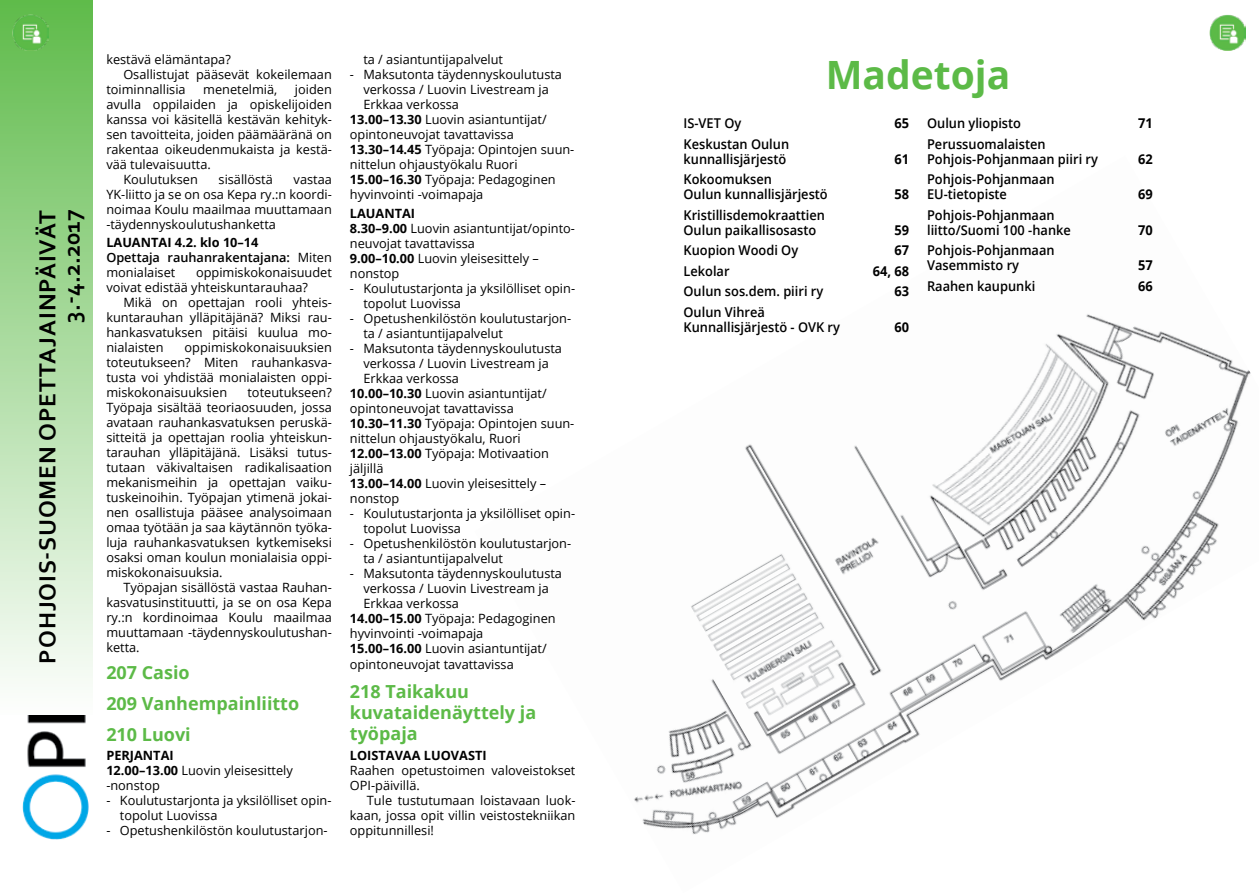
<style>
.page{position:relative;width:1259px;height:893px;background:#fff}
.page>*{position:absolute;margin:0;border:0;box-sizing:border-box;transform-origin:0 0}
.t1{font:700 39px "Open Sans";color:#5cba47}
.t2{font:700 24.3px/24.3px "Corbel";letter-spacing:.04em;color:#000;text-align:right}
.t3{font:700 18px/31.2px "Open Sans";color:#5cba47}
.t4{font:600 13.5px/20.5px "Open Sans";color:#000;scale:.95 1}
.t5{font:700 13.5px/20.5px "Open Sans";color:#000;text-align:right;scale:.95 1}
.t6{font:12.75px/15px "Open Sans";color:#000}
.t7{font:600 12.75px/15px "Open Sans";color:#000}
.t8{font:700 12.75px "Open Sans";color:#000}
.s1{font-weight:700}
.s2{font-weight:400}
</style>
<div class="page">
<img style="left:634px;top:314px;width:617px;height:521px">
<div style="left:0;top:0;width:92px;height:714px;background:linear-gradient(to bottom,#5fbb4a,#fdfefc)"></div>
<img style="left:22px;top:715px;width:66px;height:124px">
<img style="left:13px;top:15px;width:36px;height:36px">
<img style="left:1209px;top:15px;width:36px;height:36px">
<h2 class="t2" style="left:35px;top:664px;width:456px;rotate:-90deg">POHJOIS-SUOMEN Opettajainpäivät<br>3.-4.2.2017</h2>
<p class="t6" style="left:106px;top:51px;width:126px">kestävä elämäntapa?</p>
<p class="t6" style="left:123px;top:66px;width:210px">Osallistujat pääsevät kokeilemaan</p>
<p class="t6" style="left:106px;top:81px;width:81px">toiminnallisia</p>
<p class="t6" style="left:203px;top:81px;width:76px">menetelmiä,</p>
<p class="t6" style="left:295px;top:81px;width:38px">joiden</p>
<p class="t6" style="left:106px;top:96px;width:227px">avulla oppilaiden ja opiskelijoiden</p>
<p class="t6" style="left:106px;top:111px;width:227px">kanssa voi käsitellä kestävän kehityk-</p>
<p class="t6" style="left:106px;top:126px;width:227px">sen tavoitteita, joiden päämääränä on</p>
<p class="t6" style="left:106px;top:141px;width:227px">rakentaa oikeudenmukaista ja kestä-</p>
<p class="t6" style="left:106px;top:156px;width:106px">vää tulevaisuutta.</p>
<p class="t6" style="left:123px;top:171px;width:76px">Koulutuksen</p>
<p class="t6" style="left:219px;top:171px;width:56px">sisällöstä</p>
<p class="t6" style="left:106px;top:171px;width:227px;text-align:justify;text-indent:187px">vastaa YK-liitto ja se on osa Kepa ry.:n koordi&shy;noimaa Koulu maailmaa muuttamaan -täydennyskoulutushanketta</p>
<p class="t7" style="left:106px;top:234px;width:227px"><span class="s1">LAUANTAI 4.2. klo 10–14<br></span>Opettaja rauhanrakentajana: <span class="s2">Miten monialaiset</span></p>
<p class="t6" style="left:106px;top:264px;width:227px;text-indent:90px">oppimiskokonaisuudet voivat edistää yhteiskuntarauhaa?</p>
<p class="t6" style="left:106px;top:294px;width:227px;text-align:justify;text-indent:17px">Mikä on opettajan rooli yhteis&shy;kuntarauhan ylläpitäjänä? Miksi rau&shy;hankasvatuksen pitäisi kuulua mo&shy;nialaisten</p>
<p class="t6" style="left:106px;top:339px;width:227px;text-align:justify;text-indent:78px">oppimiskokonaisuuksien toteutukseen? Miten rauhankasva&shy;tusta voi yhdistää monialaisten oppi&shy;miskokonaisuuksien</p>
<p class="t6" style="left:106px;top:384px;width:227px;text-align:justify;text-indent:141px">toteutukseen?<br>Työpaja sisältää teoriaosuuden, jossa avataan rauhankasvatuksen peruskä&shy;sitteitä ja opettajan roolia yhteiskun&shy;tarauhan ylläpitäjänä. Lisäksi tutus&shy;tutaan väkivaltaisen radikalisaation mekanismeihin ja opettajan vaiku&shy;tuskeinoihin. Työpajan ytimenä jokai&shy;nen osallistuja pääsee analysoimaan omaa työtään ja saa käytännön työka&shy;luja rauhankasvatuksen kytkemiseksi osaksi oman koulun monialaisia oppi&shy;miskokonaisuuksia.</p>
<p class="t6" style="left:106px;top:579px;width:227px;text-align:justify;text-indent:17px">Työpajan sisällöstä vastaa Rauhan&shy;kasvatusinstituutti, ja se on osa Kepa ry.:n kordinoimaa Koulu maailmaa muuttamaan -täydennyskoulutushan&shy;ketta.</p>
<h3 class="t3" style="left:106px;top:656px;width:194px">207 Casio<br>209 Vanhempainliitto<br>210 Luovi</h3>
<p class="t6" style="left:106px;top:748px;width:188px"><span class="s1">PERJANTAI<br>12.00–13.00</span> Luovin yleisesittely -nonstop</p>
<p class="t6" style="left:120px;top:793px;width:213px;text-indent:-14px">- Koulutustarjonta ja yksilölliset opin&shy;topolut Luovissa</p>
<p class="t6" style="left:106px;top:823px;width:223px">- Opetushenkilöstön koulutustarjon-</p>
<p class="t6" style="left:363px;top:51px;width:141px">ta / asiantuntijapalvelut</p>
<p class="t6" style="left:350px;top:66px;width:214px">- Maksutonta täydennyskoulutusta</p>
<p class="t6" style="left:363px;top:81px;width:187px">verkossa / Luovin Livestream ja</p>
<p class="t6" style="left:363px;top:96px;width:97px">Erkkaa verkossa</p>
<p class="t6" style="left:350px;top:111px;width:198px"><span class="s1">13.00–13.30</span> Luovin asiantuntijat/</p>
<p class="t6" style="left:350px;top:126px;width:165px">opintoneuvojat tavattavissa</p>
<p class="t6" style="left:350px;top:141px;width:226px"><span class="s1">13.30–14.45</span> Työpaja: Opintojen suun-</p>
<p class="t6" style="left:350px;top:156px;width:169px">nittelun ohjaustyökalu Ruori</p>
<p class="t6" style="left:350px;top:171px;width:207px"><span class="s1">15.00–16.30</span> Työpaja: Pedagoginen</p>
<p class="t6" style="left:350px;top:186px;width:135px">hyvinvointi -voimapaja</p>
<p class="t6" style="left:350px;top:205px;width:227px"><span class="s1">LAUANTAI<br>8.30–9.00</span> Luovin asiantuntijat/opinto&shy;neuvojat tavattavissa<br><span class="s1">9.00–10.00</span> Luovin yleisesittely – nonstop</p>
<p class="t6" style="left:363px;top:280px;width:213px;text-indent:-14px">- Koulutustarjonta ja yksilölliset opin&shy;topolut Luovissa</p>
<p class="t6" style="left:363px;top:310px;width:209px;text-indent:-14px">- Opetushenkilöstön koulutustarjon&shy;ta / asiantuntijapalvelut</p>
<p class="t6" style="left:350px;top:340px;width:214px">- Maksutonta täydennyskoulutusta</p>
<p class="t6" style="left:363px;top:355px;width:187px">verkossa / Luovin Livestream ja</p>
<p class="t6" style="left:363px;top:370px;width:97px">Erkkaa verkossa</p>
<p class="t6" style="left:350px;top:385px;width:198px"><span class="s1">10.00–10.30</span> Luovin asiantuntijat/</p>
<p class="t6" style="left:350px;top:400px;width:165px">opintoneuvojat tavattavissa</p>
<p class="t6" style="left:350px;top:415px;width:226px"><span class="s1">10.30–11.30</span> Työpaja: Opintojen suun-</p>
<p class="t6" style="left:350px;top:430px;width:172px">nittelun ohjaustyökalu, Ruori</p>
<p class="t6" style="left:350px;top:445px;width:201px"><span class="s1">12.00–13.00</span> Työpaja: Motivaation</p>
<p class="t6" style="left:350px;top:460px;width:35px">jäljillä</p>
<p class="t6" style="left:350px;top:475px;width:198px"><span class="s1">13.00–14.00</span> Luovin yleisesittely –</p>
<p class="t6" style="left:350px;top:490px;width:51px">nonstop</p>
<p class="t6" style="left:363px;top:505px;width:213px;text-indent:-14px">- Koulutustarjonta ja yksilölliset opin&shy;topolut Luovissa</p>
<p class="t6" style="left:363px;top:535px;width:209px;text-indent:-14px">- Opetushenkilöstön koulutustarjon&shy;ta / asiantuntijapalvelut</p>
<p class="t6" style="left:350px;top:565px;width:214px">- Maksutonta täydennyskoulutusta</p>
<p class="t6" style="left:363px;top:580px;width:187px">verkossa / Luovin Livestream ja</p>
<p class="t6" style="left:363px;top:595px;width:97px">Erkkaa verkossa</p>
<p class="t6" style="left:350px;top:610px;width:207px"><span class="s1">14.00–15.00</span> Työpaja: Pedagoginen</p>
<p class="t6" style="left:350px;top:625px;width:135px">hyvinvointi -voimapaja</p>
<p class="t6" style="left:350px;top:640px;width:198px"><span class="s1">15.00–16.00</span> Luovin asiantuntijat/</p>
<p class="t6" style="left:350px;top:656px;width:165px">opintoneuvojat tavattavissa</p>
<h3 class="t3" style="left:350px;top:681px;width:188px;line-height:21px">218 Taikakuu kuvataidenäyttely ja työpaja</h3>
<p class="t8" style="left:350px;top:746px;width:138px">LOISTAVAA LUOVASTI</p>
<p class="t6" style="left:350px;top:762px;width:227px">Raahen opetustoimen valoveistokset<br>OPI-päivillä.</p>
<p class="t6" style="left:350px;top:792px;width:227px;text-align:justify;text-indent:17px">Tule tustutumaan loistavaan luok&shy;kaan, jossa opit villin veistostekniikan oppitunnillesi!</p>
<h1 class="t1" style="left:825px;top:47px;width:186px">Madetoja</h1>
<p class="t4" style="left:683px;top:113px;width:113px">IS-VET Oy<br>Keskustan Oulun</p>
<p class="t4" style="left:683px;top:148px;width:110px">kunnallisjärjestö<br>Kokoomuksen</p>
<p class="t4" style="left:683px;top:184px;width:153px">Oulun kunnallisjärjestö<br>Kristillisdemokraattien</p>
<p class="t4" style="left:683px;top:219px;width:149px">Oulun paikallisosasto<br>Kuopion Woodi Oy<br>Lekolar<br>Oulun sos.dem. piiri ry<br>Oulun Vihreä</p>
<p class="t4" style="left:683px;top:316px;width:166px">Kunnallisjärjestö - OVK ry</p>
<p class="t5" style="left:894px;top:113px;width:17px">65</p>
<p class="t5" style="left:894px;top:148px;width:17px">61</p>
<p class="t5" style="left:894px;top:184px;width:17px">58</p>
<p class="t5" style="left:872px;top:219px;width:40px">59<br>67<br>64, 68<br>63</p>
<p class="t5" style="left:894px;top:316px;width:17px">60</p>
<p class="t4" style="left:927px;top:113px;width:126px">Oulun yliopisto<br>Perussuomalaisten</p>
<p class="t4" style="left:927px;top:148px;width:181px">Pohjois-Pohjanmaan piiri ry<br>Pohjois-Pohjanmaan</p>
<p class="t4" style="left:927px;top:184px;width:136px">EU-tietopiste<br>Pohjois-Pohjanmaan</p>
<p class="t4" style="left:927px;top:219px;width:153px">liitto/Suomi 100 -hanke<br>Pohjois-Pohjanmaan</p>
<p class="t4" style="left:927px;top:255px;width:115px">Vasemmisto ry<br>Raahen kaupunki</p>
<p class="t5" style="left:1138px;top:113px;width:17px">71</p>
<p class="t5" style="left:1138px;top:148px;width:17px">62</p>
<p class="t5" style="left:1138px;top:184px;width:17px">69</p>
<p class="t5" style="left:1138px;top:219px;width:17px">70</p>
<p class="t5" style="left:1138px;top:255px;width:17px;text-align:left">57<br>66</p>
</div>
